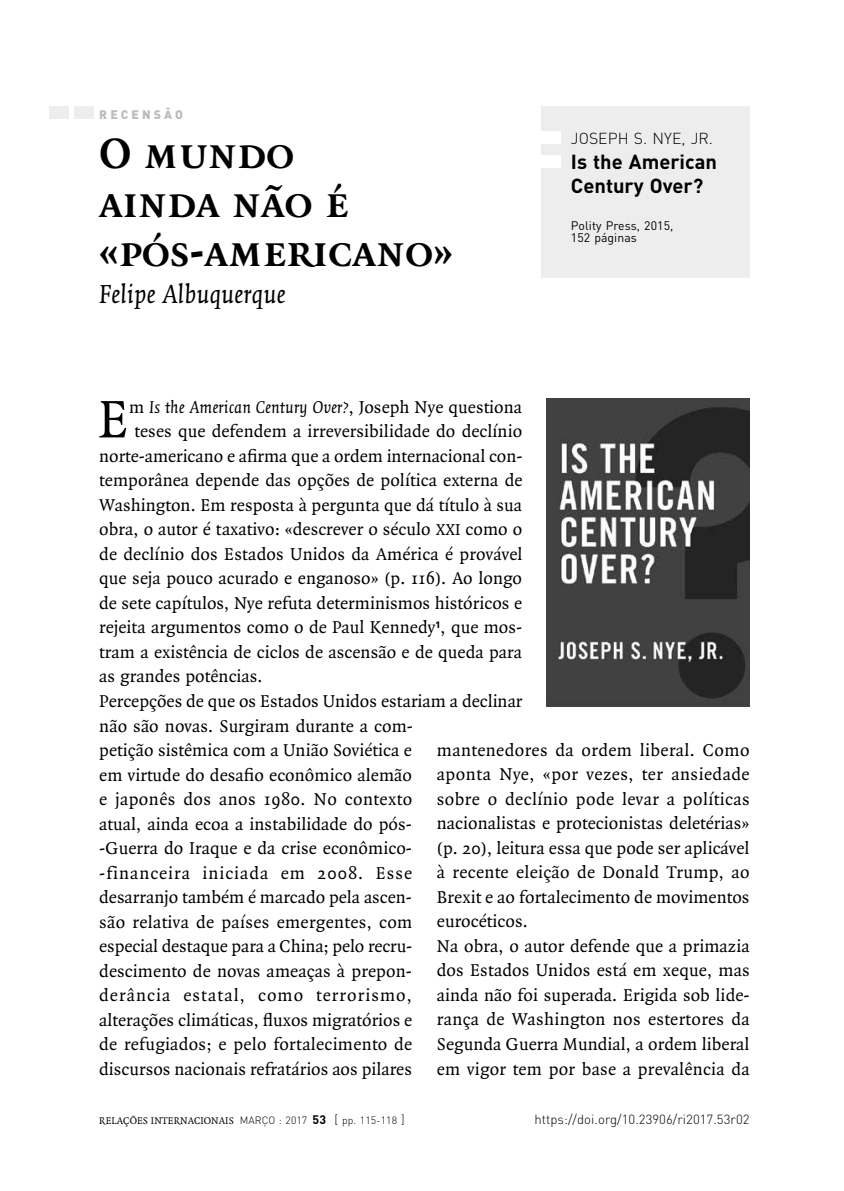
<style>
.page{position:relative;width:844px;height:1191px;background:#fff}
.page>*{position:absolute;margin:0;border:0;box-sizing:border-box;transform-origin:0 0}
.t1{font:56.52px "Quadraat";color:#000}
.t2{font:45.5px/49px "Quadraat Bold Small Caps";color:#000}
.t3{font:italic 28px "Quadraat";color:#000}
.t4{font:700 20.12px/24.5px "DIN";color:#000}
.t5{font:18.38px/24.5px "Quadraat";letter-spacing:.005em;color:#000;text-align:justify}
.t6{font:italic 18.38px "Quadraat";letter-spacing:.005em;color:#000}
.t7{font:300 15.75px "DIN";color:#000}
.t8{font:300 13.12px "DIN";letter-spacing:.005em;color:#000}
.t9{font:12.25px/12.2px "DIN";letter-spacing:.005em;color:#000}
.t10{font:900 12.25px "DIN";letter-spacing:.255em;color:#bcbcbc}
.t11{font:10.5px "Quadraat";letter-spacing:.005em;color:#000}
.s1{font-style:normal}
.s2{font-family:"Quadraat Regular SC920";font-size:16.97px}
.s3{font-family:"DIN";font-weight:300}
.s4{font-family:"DIN";font-weight:700;font-size:12.25px}
.s5{font-family:"DIN";font-weight:300;font-size:12.25px}
</style>
<div class="page">
<div style="left:49px;top:107px;width:20px;height:12px;background:#ededed"></div>
<div style="left:74px;top:107px;width:20px;height:12px;background:#ededed"></div>
<div style="left:541px;top:106px;width:208px;height:172px;background:#ededed"></div>
<div style="left:541px;top:131px;width:20px;height:12px;background:#fff"></div>
<div style="left:541px;top:155px;width:20px;height:13px;background:#fff"></div>
<img style="left:546px;top:398px;width:203px;height:309px">
<p class="t10" style="left:99px;top:106px;width:85px">RECENSÃO</p>
<h2 class="t2" style="left:99px;top:130px;width:355px">O mundo<br>ainda não é «pós-americano»</h2>
<h3 class="t3" style="left:99px;top:279px;width:187px">Felipe Albuquerque</h3>
<h1 class="t1" style="left:98px;top:390px;width:32px">E</h1>
<p class="t6" style="left:129px;top:397px;width:394px"><span class="s1">m</span> Is the American Century Over?<span class="s1">, Joseph Nye questiona</span></p>
<p class="t5" style="left:134px;top:420px;width:389px">teses que defendem a irreversibilidade do declínio</p>
<p class="t5" style="left:99px;top:444px;width:424px">norte-americano e afirma que a ordem internacional con‑</p>
<p class="t5" style="left:99px;top:469px;width:424px">temporânea depende das opções de política externa de</p>
<p class="t5" style="left:99px;top:493px;width:424px">Washington. Em resposta à pergunta que dá título à sua</p>
<p class="t5" style="left:99px;top:518px;width:424px">obra, o autor é taxativo: «descrever o século <span class="s2">xxi</span> como o</p>
<p class="t5" style="left:99px;top:542px;width:424px">de declínio dos Estados Unidos da América é provável</p>
<p class="t5" style="left:99px;top:567px;width:424px">que seja pouco acurado e enganoso» (p. 116). Ao longo</p>
<p class="t5" style="left:99px;top:591px;width:424px">de sete capítulos, Nye refuta determinismos históricos e</p>
<p class="t5" style="left:99px;top:616px;width:424px">rejeita argumentos como o de Paul Kennedy<sup>1</sup>, que mos‑</p>
<p class="t5" style="left:99px;top:640px;width:424px">tram a existência de ciclos de ascensão e de queda para</p>
<p class="t5" style="left:99px;top:665px;width:165px">as grandes potências.</p>
<p class="t5" style="left:99px;top:689px;width:424px">Percepções de que os Estados Unidos estariam a declinar</p>
<p class="t5" style="left:99px;top:714px;width:315px">não são novas. Surgiram durante a com‑</p>
<p class="t7" style="left:570px;top:129px;width:144px">JOSEPH S. NYE, JR.</p>
<p class="t4" style="left:570px;top:148px;width:147px">Is the American<br>Century Over?</p>
<p class="t9" style="left:570px;top:219px;width:104px">Polity Press, 2015,<br>152 páginas</p>
<p class="t5" style="left:99px;top:738px;width:314px">petição sistêmica com a União Soviética e em virtude do desafio econômico alemão e japonês dos anos 1980. No contexto atual, ainda ecoa a instabilidade do pós‑ -Guerra do Iraque e da crise econômico‑ -financeira iniciada em 2008. Esse desarranjo também é marcado pela ascen‑ são relativa de países emergentes, com especial destaque para a China; pelo recru‑ descimento de novas ameaças à prepon‑ derância estatal, como terrorismo, alterações climáticas, fluxos migratórios e de refugiados; e pelo fortalecimento de discursos nacionais refratários aos pilares</p>
<p class="t5" style="left:437px;top:738px;width:314px;text-align:left">mantenedores da ordem liberal. Como aponta Nye, «por vezes, ter ansiedade sobre o declínio pode levar a políticas nacionalistas e protecionistas deletérias» (p. 20), leitura essa que pode ser aplicável à recente eleição de Donald Trump, ao Brexit e ao fortalecimento de movimentos eurocéticos.<br>Na obra, o autor defende que a primazia dos Estados Unidos está em xeque, mas ainda não foi superada. Erigida sob lide‑ rança de Washington nos estertores da Segunda Guerra Mundial, a ordem liberal em vigor tem por base a prevalência da</p>
<p class="t11" style="left:99px;top:1114px;width:307px">RELAÇÕES INTERNACIONAIS <span class="s3">MARÇO : 2017</span> <span class="s4">53</span> <span class="s5">[</span> <span class="s3">pp. 115-118</span> <span class="s5">]</span></p>
<p class="t8" style="left:534px;top:1110px;width:217px">https://doi.org/10.23906/ri2017.53r02</p>
</div>
